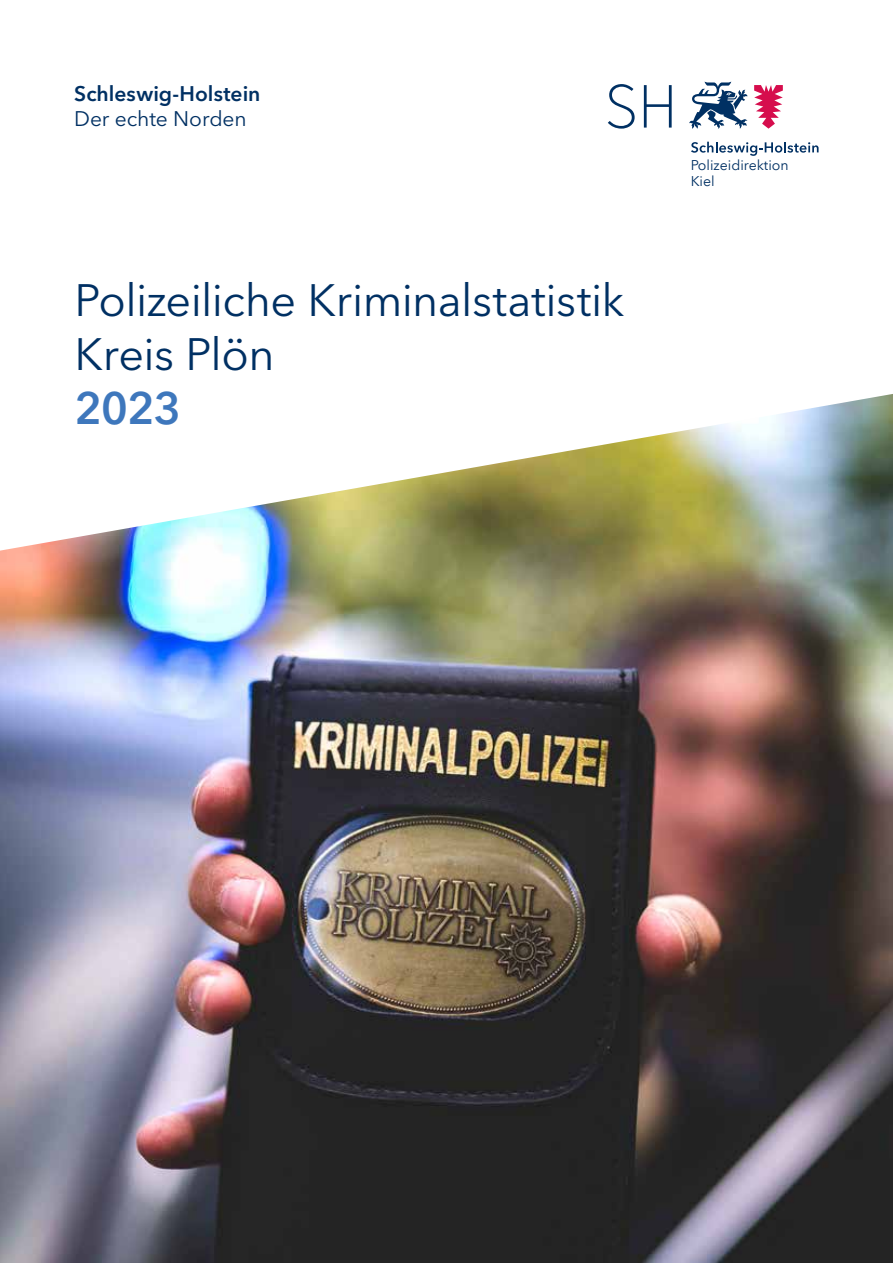
<style>
.page{position:relative;width:893px;height:1263px;background:#fff}
.page>*{position:absolute;margin:0;border:0;box-sizing:border-box;transform-origin:0 0}
.H1_Titel{font:45px "Avenir Next LT Pro";letter-spacing:-.01em;color:#003063}
.H1_Titel-2{font:600 45px "Avenir Next LT Pro";color:#3e77bc}
.t1{font:600 21px "Avenir Next LT Pro";letter-spacing:.005em;color:#003063}
.t2{font:21px "Avenir Next LT Pro";letter-spacing:-.005em;color:#003063}
.t3{font:14.1px/17px "Avenir Next LT Pro";color:#003063}
</style>
<div class="page">
<svg style="left:691px;top:142px;width:128px;height:14px"></svg>
<svg style="left:608px;top:84px;width:27px;height:45px"></svg>
<svg style="left:644px;top:85px;width:28px;height:43px"></svg>
<svg style="left:754px;top:85px;width:29px;height:44px"></svg>
<svg style="left:689px;top:82px;width:58px;height:47px"></svg>
<img style="left:0;top:394px;width:893px;height:869px">
<p class="t1" style="left:74px;top:81px;width:188px">Schleswig-Holstein</p>
<p class="t2" style="left:74px;top:106px;width:174px">Der echte Norden</p>
<h1 class="H1_Titel" style="left:74px;top:273px;width:552px">Polizeiliche Kriminalstatistik</h1>
<h1 class="H1_Titel" style="left:74px;top:327px;width:202px">Kreis Plön</h1>
<h1 class="H1_Titel-2" style="left:74px;top:381px;width:108px">2023</h1>
<p class="t3" style="left:691px;top:156px;width:100px">Polizeidirektion<br>Kiel</p>
</div>
